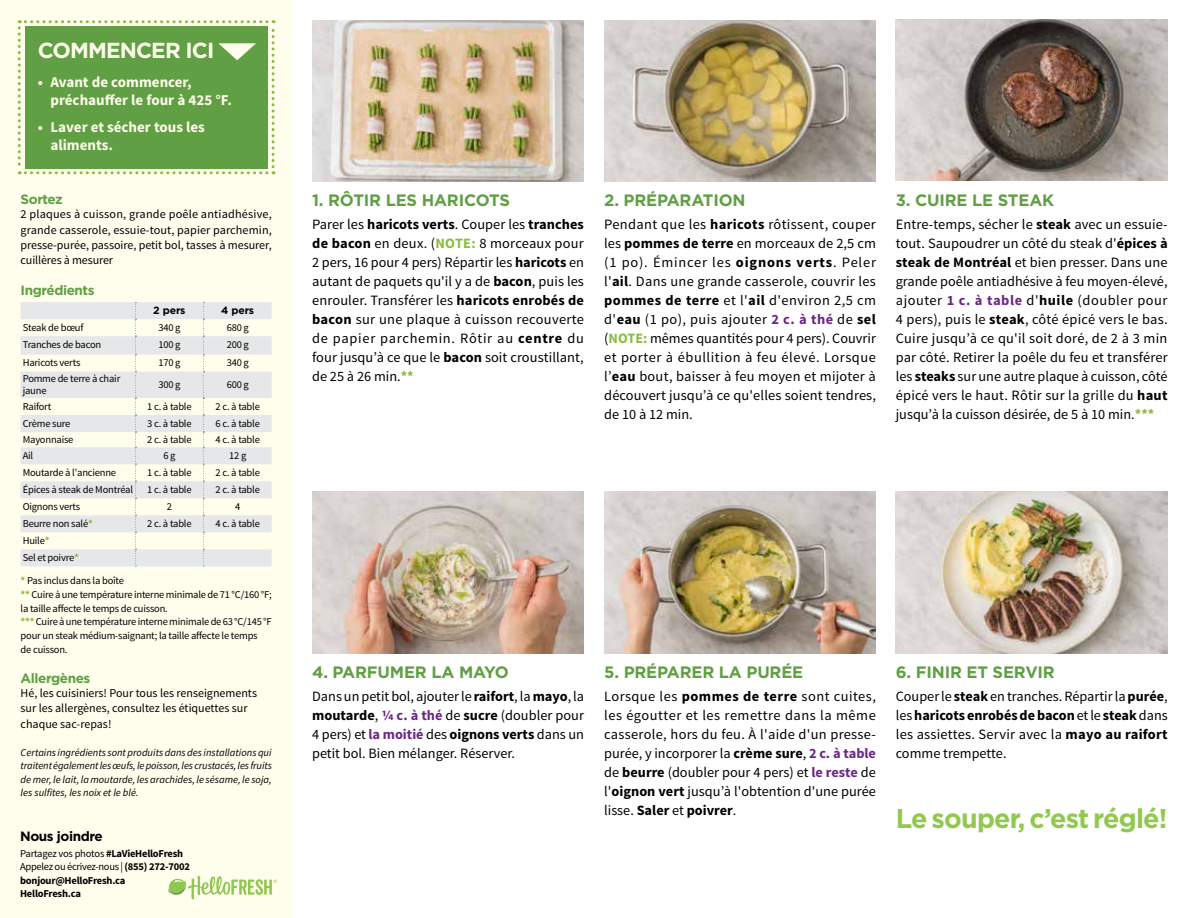
<style>
.page{position:relative;width:1188px;height:918px;background:#fff}
.page>*{position:absolute;margin:0;border:0;box-sizing:border-box;transform-origin:0 0}
.t1{font:700 27px "Gotham";letter-spacing:-.03em;color:#91c84e}
.t2{font:700 21.75px "Gotham";letter-spacing:-.04em;color:#fffdec}
.t3{font:700 16.5px "Gotham";letter-spacing:-.01em;color:#609f43}
.t4{font:700 15px/18px "Source Sans Pro";color:#fffdec}
.t5{font:14.25px/19px "Source Sans Pro";color:#000;text-align:justify}
.t6{font:700 13.5px "Gotham";letter-spacing:-.03em;color:#609f43}
.t7{font:700 13.5px "Gotham";letter-spacing:-.03em;color:#000}
.t8{font:12px/15.3px "Source Sans Pro";color:#000;text-align:justify}
.t9{font:10.5px/13.6px "Source Sans Pro";letter-spacing:-.02em;color:#000}
.t10{font:italic 10.5px/13.5px "Source Sans Pro";color:#000;text-align:justify}
.t11{font:700 10.5px/13.5px "Source Sans Pro";letter-spacing:-.02em;color:#000}
.t12{font:700 10.5px "Gotham";letter-spacing:-.01em;color:#000}
.s1{font-weight:700;color:#8cba42}
.s2{font-weight:400}
.s3{font-weight:700}
.s4{font-weight:700;color:#6c2888}
</style>
<div class="page">
<div style="left:0;top:0;width:292px;height:918px;background:#fffdec"></div>
<svg style="left:21px;top:302px;width:251px;height:264px;fill:#e6e7e8"></svg>
<svg style="left:203px;top:302px;width:1px;height:265px"></svg>
<svg style="left:135px;top:302px;width:1px;height:265px"></svg>
<svg style="left:168px;top:876px;width:109px;height:23px"></svg>
<svg style="left:18px;top:20px;width:257px;height:154px;background:#72a955"></svg>
<img style="left:312px;top:491px;width:272px;height:162px">
<img style="left:604px;top:491px;width:272px;height:162px">
<img style="left:896px;top:491px;width:271px;height:162px">
<img style="left:896px;top:20px;width:272px;height:160px">
<img style="left:604px;top:20px;width:272px;height:161px">
<img style="left:312px;top:20px;width:272px;height:161px">
<h2 class="t2" style="left:38px;top:36px;width:178px">COMMENCER ICI</h2>
<p class="t4" style="left:50px;top:74px;width:183px;text-indent:-13px">• Avant de commencer, préchauffer le four à 425 °F.</p>
<p class="t4" style="left:50px;top:118px;width:156px;text-indent:-13px">• Laver et sécher tous les aliments.</p>
<p class="t6" style="left:21px;top:191px;width:44px">Sortez</p>
<p class="t8" style="left:21px;top:207px;width:253px">2 plaques à cuisson, grande poêle antiadhésive, grande casserole, essuie-tout, papier parchemin, presse-purée, passoire, petit bol, tasses à mesurer, cuillères à mesurer</p>
<p class="t6" style="left:21px;top:281px;width:75px">Ingrédients</p>
<p class="t12" style="left:153px;top:303px;width:34px">2 pers</p>
<p class="t12" style="left:221px;top:303px;width:34px">4 pers</p>
<p class="t9" style="left:23px;top:321px;width:62px">Steak de bœuf</p>
<p class="t9" style="left:158px;top:321px;width:24px">340 g</p>
<p class="t9" style="left:227px;top:321px;width:24px">680 g</p>
<p class="t9" style="left:23px;top:338px;width:80px">Tranches de bacon</p>
<p class="t9" style="left:158px;top:338px;width:24px">100 g</p>
<p class="t9" style="left:227px;top:338px;width:24px">200 g</p>
<p class="t9" style="left:23px;top:356px;width:59px">Haricots verts</p>
<p class="t9" style="left:158px;top:356px;width:24px">170 g</p>
<p class="t9" style="left:227px;top:356px;width:24px">340 g</p>
<p class="t9" style="left:23px;top:372px;width:99px;line-height:12px">Pomme de terre à chair jaune</p>
<p class="t9" style="left:158px;top:378px;width:24px">300 g</p>
<p class="t9" style="left:227px;top:378px;width:24px">600 g</p>
<p class="t9" style="left:23px;top:399px;width:30px">Raifort</p>
<p class="t9" style="left:147px;top:399px;width:46px">1 c. à table</p>
<p class="t9" style="left:216px;top:399px;width:46px">2 c. à table</p>
<p class="t9" style="left:23px;top:416px;width:49px">Crème sure</p>
<p class="t9" style="left:147px;top:416px;width:46px">3 c. à table</p>
<p class="t9" style="left:216px;top:416px;width:46px">6 c. à table</p>
<p class="t9" style="left:23px;top:433px;width:52px">Mayonnaise</p>
<p class="t9" style="left:147px;top:433px;width:46px">2 c. à table</p>
<p class="t9" style="left:216px;top:433px;width:46px">4 c. à table</p>
<p class="t9" style="left:23px;top:449px;width:12px">Ail</p>
<p class="t9" style="left:163px;top:449px;width:14px">6 g</p>
<p class="t9" style="left:229px;top:449px;width:19px">12 g</p>
<p class="t9" style="left:23px;top:466px;width:95px">Moutarde à l'ancienne</p>
<p class="t9" style="left:147px;top:466px;width:46px">1 c. à table</p>
<p class="t9" style="left:216px;top:466px;width:46px">2 c. à table</p>
<p class="t9" style="left:23px;top:483px;width:112px">Épices à steak de Montréal</p>
<p class="t9" style="left:147px;top:483px;width:46px">1 c. à table</p>
<p class="t9" style="left:216px;top:483px;width:46px">2 c. à table</p>
<p class="t9" style="left:23px;top:500px;width:59px">Oignons verts</p>
<p class="t9" style="left:167px;top:500px;width:7px">2</p>
<p class="t9" style="left:235px;top:500px;width:7px">4</p>
<p class="t9" style="left:23px;top:517px;width:72px">Beurre non salé<span class="s1">*</span></p>
<p class="t9" style="left:147px;top:517px;width:46px">2 c. à table</p>
<p class="t9" style="left:216px;top:517px;width:46px">4 c. à table</p>
<p class="t9" style="left:23px;top:532px;width:58px;line-height:17px">Huile<span class="s1">*<br></span>Sel et poivre<span class="s1">*</span></p>
<p class="t9" style="left:21px;top:574px;width:253px"><span class="s1">*</span> Pas inclus dans la boîte<br><span class="s1">**</span> Cuire à une température interne minimale de 71 °C/160 °F; la taille affecte le temps de cuisson.<br><span class="s1">***</span> Cuire à une température interne minimale de 63 °C/145 °F pour un steak médium-saignant; la taille affecte le temps<br>de cuisson.</p>
<p class="t6" style="left:21px;top:670px;width:71px">Allergènes</p>
<p class="t8" style="left:21px;top:686px;width:238px;text-align:left">Hé, les cuisiniers! Pour tous les renseignements sur les allergènes, consultez les étiquettes sur chaque sac-repas!</p>
<p class="t10" style="left:21px;top:746px;width:253px">Certains ingrédients sont produits dans des installations qui traitent également les œufs, le poisson, les crustacés, les fruits de mer, le lait, la moutarde, les arachides, le sésame, le soja, les sulfites, les noix et le blé.</p>
<p class="t7" style="left:20px;top:827px;width:84px">Nous joindre</p>
<p class="t11" style="left:20px;top:847px;width:172px"><span class="s2">Partagez vos photos</span> #LaVieHelloFresh<br><span class="s2">Appelez ou écrivez-nous |</span> (855) 272-7002 bonjour@HelloFresh.ca<br>HelloFresh.ca</p>
<p class="t3" style="left:312px;top:189px;width:199px">1. RÔTIR LES HARICOTS</p>
<p class="t5" style="left:312px;top:215px;width:273px">Parer les <span class="s3">haricots verts</span>. Couper les <span class="s3">tranches de bacon</span> en deux. (<span class="s1">NOTE:</span> 8 morceaux pour 2 pers, 16 pour 4 pers) Répartir les <span class="s3">haricots</span> en autant de paquets qu'il y a de <span class="s3">bacon</span>, puis les enrouler. Transférer les <span class="s3">haricots enrobés de bacon</span> sur une plaque à cuisson recouverte de papier parchemin. Rôtir au <span class="s3">centre</span> du four jusqu’à ce que le <span class="s3">bacon</span> soit croustillant, de 25 à 26 min.<span class="s1">**</span></p>
<p class="t3" style="left:604px;top:189px;width:143px">2. PRÉPARATION</p>
<p class="t5" style="left:604px;top:215px;width:273px">Pendant que les <span class="s3">haricots</span> rôtissent, couper les <span class="s3">pommes de terre</span> en morceaux de 2,5 cm (1 po). Émincer les <span class="s3">oignons verts</span>. Peler l'<span class="s3">ail</span>. Dans une grande casserole, couvrir les <span class="s3">pommes de terre</span> et l'<span class="s3">ail</span> d'environ 2,5 cm d'<span class="s3">eau</span> (1 po), puis ajouter <span class="s4">2 c. à thé</span> de <span class="s3">sel </span>(<span class="s1">NOTE:</span> mêmes quantités pour 4 pers). Couvrir et porter à ébullition à feu élevé. Lorsque l’<span class="s3">eau</span> bout, baisser à feu moyen et mijoter à découvert jusqu’à ce qu'elles soient tendres, de 10 à 12 min.</p>
<p class="t3" style="left:896px;top:189px;width:160px">3. CUIRE LE STEAK</p>
<p class="t5" style="left:896px;top:215px;width:273px">Entre-temps, sécher le <span class="s3">steak</span> avec un essuie&shy;tout. Saupoudrer un côté du steak d'<span class="s3">épices à steak de Montréal</span> et bien presser. Dans une grande poêle antiadhésive à feu moyen-élevé, ajouter <span class="s4">1 c. à table</span> d'<span class="s3">huile</span> (doubler pour 4 pers), puis le <span class="s3">steak</span>, côté épicé vers le bas.<br>Cuire jusqu’à ce qu'il soit doré, de 2 à 3 min par côté. Retirer la poêle du feu et transférer les <span class="s3">steaks</span> sur une autre plaque à cuisson, côté épicé vers le haut. Rôtir sur la grille du <span class="s3">haut </span>jusqu’à la cuisson désirée, de 5 à 10 min.<span class="s1">***</span></p>
<p class="t3" style="left:312px;top:661px;width:198px">4. PARFUMER LA MAYO</p>
<p class="t5" style="left:312px;top:687px;width:273px">Dans un petit bol, ajouter le <span class="s3">raifort</span>, la <span class="s3">mayo</span>, la <span class="s3">moutarde</span>, <span class="s4">1/4 c. à thé</span> de <span class="s3">sucre</span> (doubler pour 4 pers) et <span class="s4">la moitié</span> des <span class="s3">oignons verts</span> dans un petit bol. Bien mélanger. Réserver.</p>
<p class="t3" style="left:604px;top:661px;width:201px">5. PRÉPARER LA PURÉE</p>
<p class="t5" style="left:604px;top:687px;width:273px">Lorsque les <span class="s3">pommes de terre</span> sont cuites, les égoutter et les remettre dans la même casserole, hors du feu. À l'aide d'un presse&shy;purée, y incorporer la <span class="s3">crème sure</span>, <span class="s4">2 c. à table </span>de <span class="s3">beurre</span> (doubler pour 4 pers) et <span class="s4">le reste</span> de l'<span class="s3">oignon vert</span> jusqu’à l'obtention d'une purée lisse. <span class="s3">Saler</span> et <span class="s3">poivrer</span>.</p>
<p class="t3" style="left:896px;top:661px;width:161px">6. FINIR ET SERVIR</p>
<p class="t5" style="left:896px;top:687px;width:273px">Couper le <span class="s3">steak</span> en tranches. Répartir la <span class="s3">purée</span>, les <span class="s3">haricots enrobés de bacon</span> et le <span class="s3">steak</span> dans les assiettes. Servir avec la <span class="s3">mayo au raifort </span>comme trempette.</p>
<h1 class="t1" style="left:896px;top:800px;width:273px">Le souper, c’est réglé!</h1>
</div>
